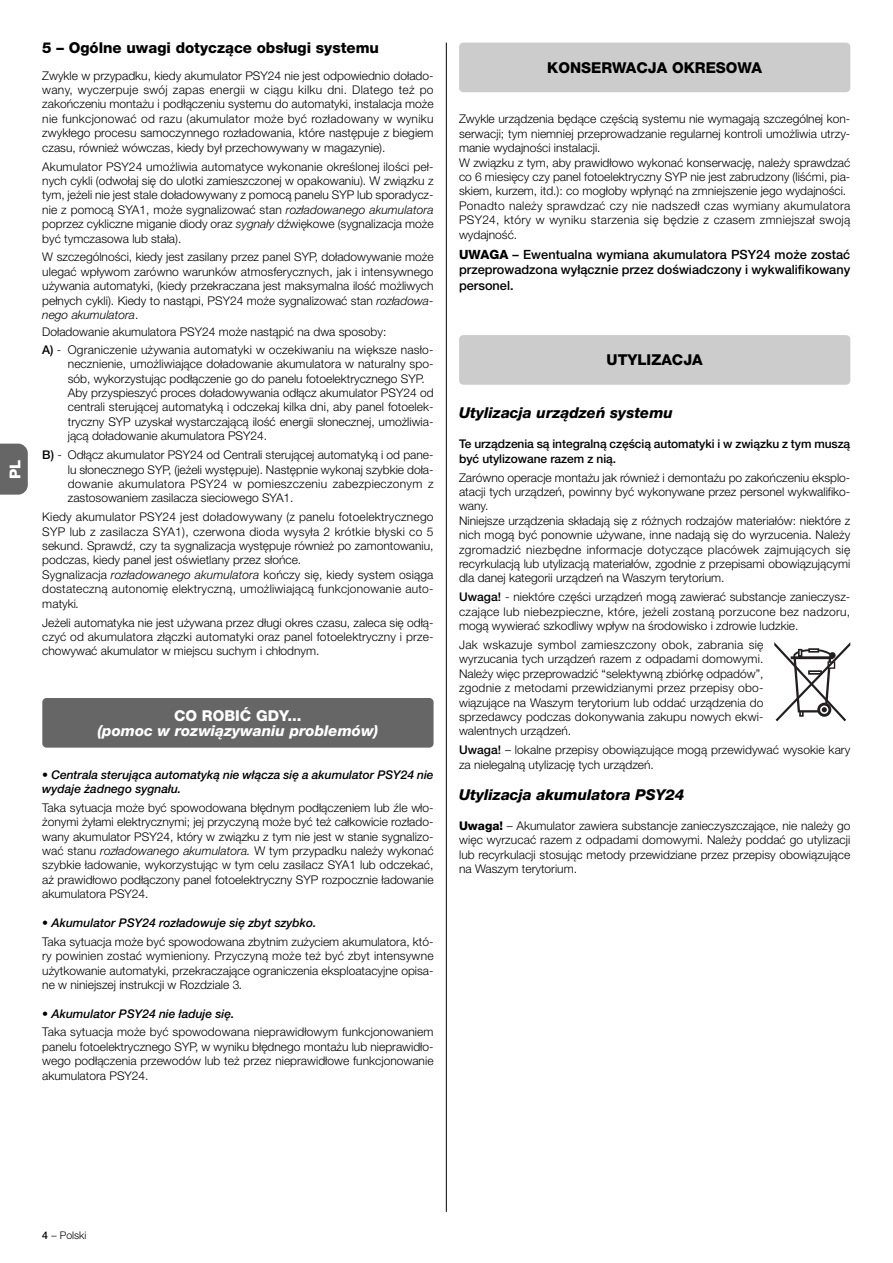
<style>
.page{position:relative;width:893px;height:1263px;background:#fff}
.page>*{position:absolute;margin:0;border:0;box-sizing:border-box;transform-origin:0 0}
.t1{font:800 15px "Helvetica Neue CE";color:#000}
.t2{font:italic 800 15px "Helvetica Neue CE";color:#000}
.t3{font:italic 800 15px "Helvetica Neue CE";color:#fff}
.t4{font:800 15px "Helvetica Neue CE";color:#fff}
.t5{font:800 15px "Helvetica Neue";color:#fff}
.t6{font:500 12.75px/15.3px "Helvetica Neue CE";color:#000;text-align:justify}
.t7{font:300 12px/14.4px "Helvetica Neue CE";color:#000;text-align:justify}
.t8{font:300 12px/14.4px "Helvetica Neue CE";letter-spacing:.02em;color:#000}
.t9{font:italic 500 12px/14.4px "Helvetica Neue CE";color:#000}
.t10{font:500 12px/14.4px "Helvetica Neue CE";letter-spacing:-.005em;color:#000}
.t11{font:300 10.5px "Helvetica Neue";color:#000}
.s1{font-style:italic}
.s2{font-weight:500}
.s3{font-weight:800}
</style>
<div class="page">
<div style="left:42px;top:698px;width:391px;height:50px;background:#666;border-radius:4px"></div>
<div style="left:459px;top:335px;width:391px;height:50px;background:#ccc;border-radius:4px"></div>
<div style="left:459px;top:43px;width:391px;height:49px;background:#ccc;border-radius:4px"></div>
<svg style="left:774px;top:642px;width:76px;height:79px"></svg>
<hr style="left:446px;top:43px;width:1px;height:1169px;background:#000">
<svg style="left:0;top:444px;width:28px;height:51px"></svg>
<p class="t5" style="left:10px;top:479px;width:21px;rotate:-90deg">PL</p>
<p class="t1" style="left:42px;top:43px;width:338px">5 – Ogólne uwagi dotyczące obsługi systemu</p>
<p class="t7" style="left:42px;top:69px;width:393px">Zwykle w przypadku, kiedy akumulator PSY24 nie jest odpowiednio dołado&shy;wany, wyczerpuje swój zapas energii w ciągu kilku dni. Dlatego też po zakończeniu montażu i podłączeniu systemu do automatyki, instalacja może nie funkcjonować od razu (akumulator może być rozładowany w wyniku zwykłego procesu samoczynnego rozładowania, które następuje z biegiem czasu, również wówczas, kiedy był przechowywany w magazynie).</p>
<p class="t7" style="left:42px;top:160px;width:393px">Akumulator PSY24 umożliwia automatyce wykonanie określonej ilości peł&shy;nych cykli (odwołaj się do ulotki zamieszczonej w opakowaniu). W związku z tym, jeżeli nie jest stale doładowywany z pomocą panelu SYP lub sporadycz&shy;nie z pomocą SYA1, może sygnalizować stan <span class="s1">rozładowanego akumulatora </span>poprzez cykliczne miganie diody oraz <span class="s1">sygnały</span> dźwiękowe (sygnalizacja może być tymczasowa lub stała).</p>
<p class="t7" style="left:42px;top:251px;width:393px">W szczególności, kiedy jest zasilany przez panel SYP, doładowywanie może ulegać wpływom zarówno warunków atmosferycznych, jak i intensywnego używania automatyki, (kiedy przekraczana jest maksymalna ilość możliwych pełnych cykli). Kiedy to nastąpi, PSY24 może sygnalizować stan <span class="s1">rozładowa&shy;nego akumulatora</span>.</p>
<p class="t7" style="left:42px;top:325px;width:393px;line-height:17.4px">Doładowanie akumulatora PSY24 może nastąpić na dwa sposoby:<br><span class="s2">A)</span> - Ograniczenie używania automatyki w oczekiwaniu na większe nasło-</p>
<p class="t7" style="left:68px;top:358px;width:367px;text-align:left">necznienie, umożliwiające doładowanie akumulatora w naturalny spo&shy;sób, wykorzystując podłączenie go do panelu fotoelektrycznego SYP.<br>Aby przyspieszyć proces doładowywania odłącz akumulator PSY24 od centrali sterującej automatyką i odczekaj kilka dni, aby panel fotoelek&shy;tryczny SYP uzyskał wystarczającą ilość energii słonecznej, umożliwia&shy;jącą doładowanie akumulatora PSY24.</p>
<p class="t7" style="left:68px;top:449px;width:367px;text-indent:-26px"><span class="s2">B)</span> - Odłącz akumulator PSY24 od Centrali sterującej automatyką i od pane&shy;lu słonecznego SYP, (jeżeli występuje). Następnie wykonaj szybkie doła&shy;dowanie akumulatora PSY24 w pomieszczeniu zabezpieczonym z zastosowaniem zasilacza sieciowego SYA1.</p>
<p class="t8" style="left:42px;top:511px;width:393px">Kiedy akumulator PSY24 jest doładowywany (z panelu fotoelektrycznego SYP lub z zasilacza SYA1), czerwona dioda wysyła 2 krótkie błyski co 5 sekund. Sprawdź, czy ta sygnalizacja występuje również po zamontowaniu, podczas, kiedy panel jest oświetlany przez słońce.<br>Sygnalizacja <span class="s1">rozładowanego akumulatora</span> kończy się, kiedy system osiąga dostateczną autonomię elektryczną, umożliwiającą funkcjonowanie auto&shy;matyki<span class="s1">.</span></p>
<p class="t7" style="left:42px;top:616px;width:393px">Jeżeli automatyka nie jest używana przez długi okres czasu, zaleca się odłą&shy;czyć od akumulatora złączki automatyki oraz panel fotoelektryczny i prze&shy;chowywać akumulator w miejscu suchym i chłodnym.</p>
<p class="t4" style="left:174px;top:710px;width:129px">CO ROBIĆ GDY...</p>
<p class="t3" style="left:98px;top:725px;width:282px">(pomoc w rozwiązywaniu problemów)</p>
<p class="t9" style="left:42px;top:769px;width:393px">• Centrala sterująca automatyką nie włącza się a akumulator PSY24 nie wydaje żadnego sygnału.</p>
<p class="t7" style="left:42px;top:802px;width:393px">Taka sytuacja może być spowodowana błędnym podłączeniem lub źle wło&shy;żonymi żyłami elektrycznymi; jej przyczyną może być też całkowicie rozłado&shy;wany akumulator PSY24, który w związku z tym nie jest w stanie sygnalizo&shy;wać stanu <span class="s1">rozładowanego akumulatora.</span> W tym przypadku należy wykonać szybkie ładowanie, wykorzystując w tym celu zasilacz SYA1 lub odczekać, aż prawidłowo podłączony panel fotoelektryczny SYP rozpocznie ładowanie akumulatora PSY24.</p>
<p class="t9" style="left:42px;top:917px;width:276px">• Akumulator PSY24 rozładowuje się zbyt szybko.</p>
<p class="t7" style="left:42px;top:935px;width:393px">Taka sytuacja może być spowodowana zbytnim zużyciem akumulatora, któ&shy;ry powinien zostać wymieniony. Przyczyną może też być zbyt intensywne użytkowanie automatyki, przekraczające ograniczenia eksploatacyjne opisa&shy;ne w niniejszej instrukcji w Rozdziale 3<span class="s1">.</span></p>
<p class="t9" style="left:42px;top:1007px;width:194px">• Akumulator PSY24 nie ładuje się.</p>
<p class="t7" style="left:42px;top:1026px;width:393px">Taka sytuacja może być spowodowana nieprawidłowym funkcjonowaniem panelu fotoelektrycznego SYP, w wyniku błędnego montażu lub nieprawidło&shy;wego podłączenia przewodów lub też przez nieprawidłowe funkcjonowanie akumulatora PSY24.</p>
<p class="t1" style="left:547px;top:62px;width:216px">KONSERWACJA OKRESOWA</p>
<p class="t7" style="left:459px;top:113px;width:393px;text-align:left">Zwykle urządzenia będące częścią systemu nie wymagają szczególnej kon&shy;serwacji; tym niemniej przeprowadzanie regularnej kontroli umożliwia utrzy&shy;manie wydajności instalacji.<br>W związku z tym, aby prawidłowo wykonać konserwację, należy sprawdzać co 6 miesięcy czy panel fotoelektryczny SYP nie jest zabrudzony (liśćmi, pia&shy;skiem, kurzem, itd.): co mogłoby wpłynąć na zmniejszenie jego wydajności.<br>Ponadto należy sprawdzać czy nie nadszedł czas wymiany akumulatora PSY24, który w wyniku starzenia się będzie z czasem zmniejszał swoją wydajność.</p>
<p class="t6" style="left:459px;top:248px;width:393px"><span class="s3">UWAGA</span> – Ewentualna wymiana akumulatora PSY24 może zostać przeprowadzona wyłącznie przez doświadczony i wykwalifikowany personel.</p>
<p class="t1" style="left:607px;top:355px;width:98px">UTYLIZACJA</p>
<p class="t2" style="left:459px;top:407px;width:215px">Utylizacja urządzeń systemu</p>
<p class="t10" style="left:459px;top:438px;width:393px">Te urządzenia są integralną częścią automatyki i w związku z tym muszą być utylizowane razem z nią.</p>
<p class="t7" style="left:459px;top:471px;width:393px;text-align:left">Zarówno operacje montażu jak również i demontażu po zakończeniu eksplo&shy;atacji tych urządzeń, powinny być wykonywane przez personel wykwalifiko&shy;wany.<br>Niniejsze urządzenia składają się z różnych rodzajów materiałów: niektóre z nich mogą być ponownie używane, inne nadają się do wyrzucenia. Należy zgromadzić niezbędne informacje dotyczące placówek zajmujących się recyrkulacją lub utylizacją materiałów, zgodnie z przepisami obowiązującymi dla danej kategorii urządzeń na Waszym terytorium.</p>
<p class="t7" style="left:459px;top:591px;width:393px"><span class="s2">Uwaga!</span> - niektóre części urządzeń mogą zawierać substancje zanieczysz&shy;czające lub niebezpieczne, które, jeżeli zostaną porzucone bez nadzoru, mogą wywierać szkodliwy wpływ na środowisko i zdrowie ludzkie.</p>
<p class="t7" style="left:459px;top:639px;width:306px">Jak wskazuje symbol zamieszczony obok, zabrania się wyrzucania tych urządzeń razem z odpadami domowymi.<br>Należy więc przeprowadzić “selektywną zbiórkę odpadów”, zgodnie z metodami przewidzianymi przez przepisy obo&shy;wiązujące na Waszym terytorium lub oddać urządzenia do sprzedawcy podczas dokonywania zakupu nowych ekwi&shy;walentnych urządzeń.</p>
<p class="t7" style="left:459px;top:744px;width:393px"><span class="s2">Uwaga!</span> – lokalne przepisy obowiązujące mogą przewidywać wysokie kary za nielegalną utylizację tych urządzeń.</p>
<p class="t2" style="left:459px;top:789px;width:227px">Utylizacja akumulatora PSY24</p>
<p class="t7" style="left:459px;top:820px;width:393px"><span class="s3">Uwaga!</span> – Akumulator zawiera substancje zanieczyszczające, nie należy go więc wyrzucać razem z odpadami domowymi. Należy poddać go utylizacji lub recyrkulacji stosując metody przewidziane przez przepisy obowiązujące na Waszym terytorium.</p>
<p class="t11" style="left:42px;top:1231px;width:46px"><span class="s2">4</span> – Polski</p>
</div>
